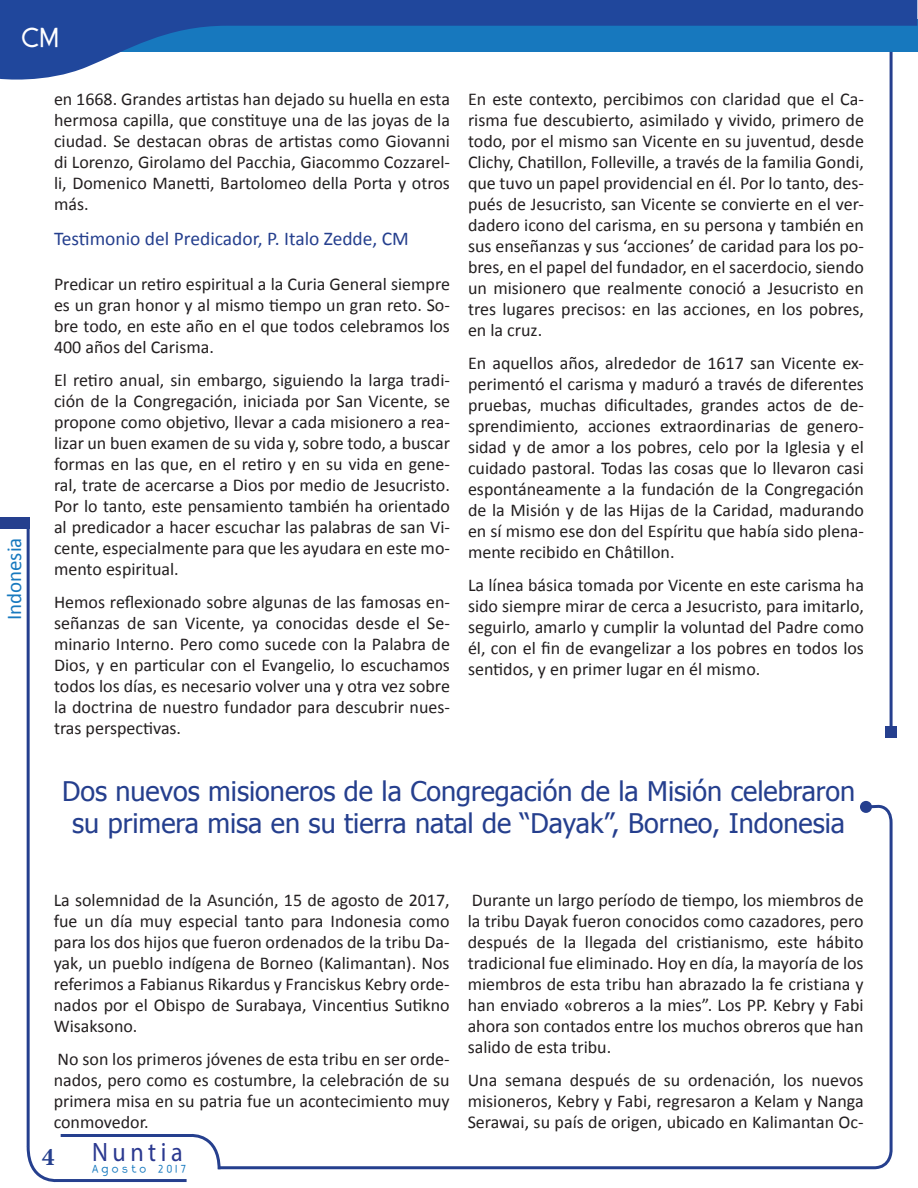
<style>
.page{position:relative;width:918px;height:1188px;background:#fff}
.page>*{position:absolute;margin:0;border:0;box-sizing:border-box;transform-origin:0 0}
.t1{font:30px "Not So Stout Deco";color:#fff}
.t2{font:27px/32.4px "Tahoma";color:#253f8e;text-align:center}
.t3{font:26.7px "Myriad Pro";letter-spacing:.19em;color:#2b3990;scale:.91 1}
.t4{font:700 25.5px "Minion Pro";color:#253f8e}
.t5{font:21px "Calibri";color:#1779bf}
.t6{font:19.5px "Calibri";color:#253f8e}
.t7{font:18px/21px "Calibri";color:#231f20;text-align:justify}
.t8{font:12px "Not So Stout Deco";letter-spacing:.29em;color:#1779bf}
</style>
<div class="page">
<svg style="left:26px;top:1132px;width:189px;height:51px"></svg>
<hr style="left:27px;top:518px;width:3px;height:629px;background:#253f8e">
<svg style="left:0;top:0;width:917px;height:84px"></svg>
<hr style="left:890px;top:52px;width:3px;height:680px;background:#253f8e">
<div style="left:885px;top:726px;width:12px;height:12px;background:#253f8e"></div>
<div style="left:0;top:517px;width:30px;height:12px;background:#253f8e"></div>
<svg style="left:215px;top:804px;width:678px;height:366px"></svg>
<div style="left:860px;top:801px;width:12px;height:12px;background:#253f8e;border-radius:50%"></div>
<h1 class="t1" style="left:22px;top:19px;width:39px">CM</h1>
<p class="t5" style="left:0;top:620px;width:84px;rotate:-90deg">Indonesia</p>
<p class="t7" style="left:54px;top:88px;width:397px">en 1668. Grandes artistas han dejado su huella en esta hermosa capilla, que constituye una de las joyas de la ciudad. Se destacan obras de artistas como Giovanni di Lorenzo, Girolamo del Pacchia, Giacommo Cozzarel&shy;li, Domenico Manetti, Bartolomeo della Porta y otros más.</p>
<p class="t6" style="left:54px;top:225px;width:356px">Testimonio del Predicador, P. Italo Zedde, CM</p>
<p class="t7" style="left:54px;top:273px;width:398px">Predicar un retiro espiritual a la Curia General siempre es un gran honor y al mismo tiempo un gran reto. So&shy;bre todo, en este año en el que todos celebramos los 400 años del Carisma.</p>
<p class="t7" style="left:54px;top:369px;width:398px">El retiro anual, sin embargo, siguiendo la larga tradi&shy;ción de la Congregación, iniciada por San Vicente, se propone como objetivo, llevar a cada misionero a rea&shy;lizar un buen examen de su vida y, sobre todo, a buscar formas en las que, en el retiro y en su vida en gene&shy;ral, trate de acercarse a Dios por medio de Jesucristo.<br>Por lo tanto, este pensamiento también ha orientado al predicador a hacer escuchar las palabras de san Vi&shy;cente, especialmente para que les ayudara en este mo&shy;mento espiritual.</p>
<p class="t7" style="left:54px;top:591px;width:398px">Hemos reflexionado sobre algunas de las famosas en&shy;señanzas de san Vicente, ya conocidas desde el Se&shy;minario Interno. Pero como sucede con la Palabra de Dios, y en particular con el Evangelio, lo escuchamos todos los días, es necesario volver una y otra vez sobre la doctrina de nuestro fundador para descubrir nues&shy;tras perspectivas.</p>
<p class="t7" style="left:468px;top:88px;width:398px">En este contexto, percibimos con claridad que el Ca&shy;risma fue descubierto, asimilado y vivido, primero de todo, por el mismo san Vicente en su juventud, desde Clichy, Chatillon, Folleville, a través de la familia Gondi, que tuvo un papel providencial en él. Por lo tanto, des&shy;pués de Jesucristo, san Vicente se convierte en el ver&shy;dadero icono del carisma, en su persona y también en sus enseñanzas y sus ‘acciones’ de caridad para los po&shy;bres, en el papel del fundador, en el sacerdocio, siendo un misionero que realmente conoció a Jesucristo en tres lugares precisos: en las acciones, en los pobres, en la cruz.</p>
<p class="t7" style="left:468px;top:352px;width:398px">En aquellos años, alrededor de 1617 san Vicente ex&shy;perimentó el carisma y maduró a través de diferentes pruebas, muchas dificultades, grandes actos de de&shy;sprendimiento, acciones extraordinarias de genero&shy;sidad y de amor a los pobres, celo por la Iglesia y el cuidado pastoral. Todas las cosas que lo llevaron casi espontáneamente a la fundación de la Congregación de la Misión y de las Hijas de la Caridad, madurando en sí mismo ese don del Espíritu que había sido plena&shy;mente recibido en Châtillon.</p>
<p class="t7" style="left:468px;top:574px;width:397px">La línea básica tomada por Vicente en este carisma ha sido siempre mirar de cerca a Jesucristo, para imitarlo, seguirlo, amarlo y cumplir la voluntad del Padre como él, con el fin de evangelizar a los pobres en todos los sentidos, y en primer lugar en él mismo.</p>
<h2 class="t2" style="left:62px;top:773px;width:795px">Dos nuevos misioneros de la Congregación de la Misión celebraron su primera misa en su tierra natal de “Dayak”, Borneo, Indonesia</h2>
<p class="t7" style="left:54px;top:889px;width:398px">La solemnidad de la Asunción, 15 de agosto de 2017, fue un día muy especial tanto para Indonesia como para los dos hijos que fueron ordenados de la tribu Da&shy;yak, un pueblo indígena de Borneo (Kalimantan). Nos referimos a Fabianus Rikardus y Franciskus Kebry orde&shy;nados por el Obispo de Surabaya, Vincentius Sutikno Wisaksono.</p>
<p class="t7" style="left:54px;top:1048px;width:398px">No son los primeros jóvenes de esta tribu en ser orde&shy;nados, pero como es costumbre, la celebración de su primera misa en su patria fue un acontecimiento muy conmovedor.</p>
<h3 class="t4" style="left:42px;top:1139px;width:14px">4</h3>
<h3 class="t3" style="left:92px;top:1135px;width:101px">Nuntia</h3>
<p class="t8" style="left:92px;top:1162px;width:96px">Agosto 2017</p>
<p class="t7" style="left:468px;top:889px;width:398px">Durante un largo período de tiempo, los miembros de la tribu Dayak fueron conocidos como cazadores, pero después de la llegada del cristianismo, este hábito tradicional fue eliminado. Hoy en día, la mayoría de los miembros de esta tribu han abrazado la fe cristiana y han enviado «obreros a la mies”. Los PP. Kebry y Fabi ahora son contados entre los muchos obreros que han salido de esta tribu.</p>
<p class="t7" style="left:468px;top:1069px;width:397px">Una semana después de su ordenación, los nuevos misioneros, Kebry y Fabi, regresaron a Kelam y Nanga Serawai, su país de origen, ubicado en Kalimantan Oc-</p>
</div>
